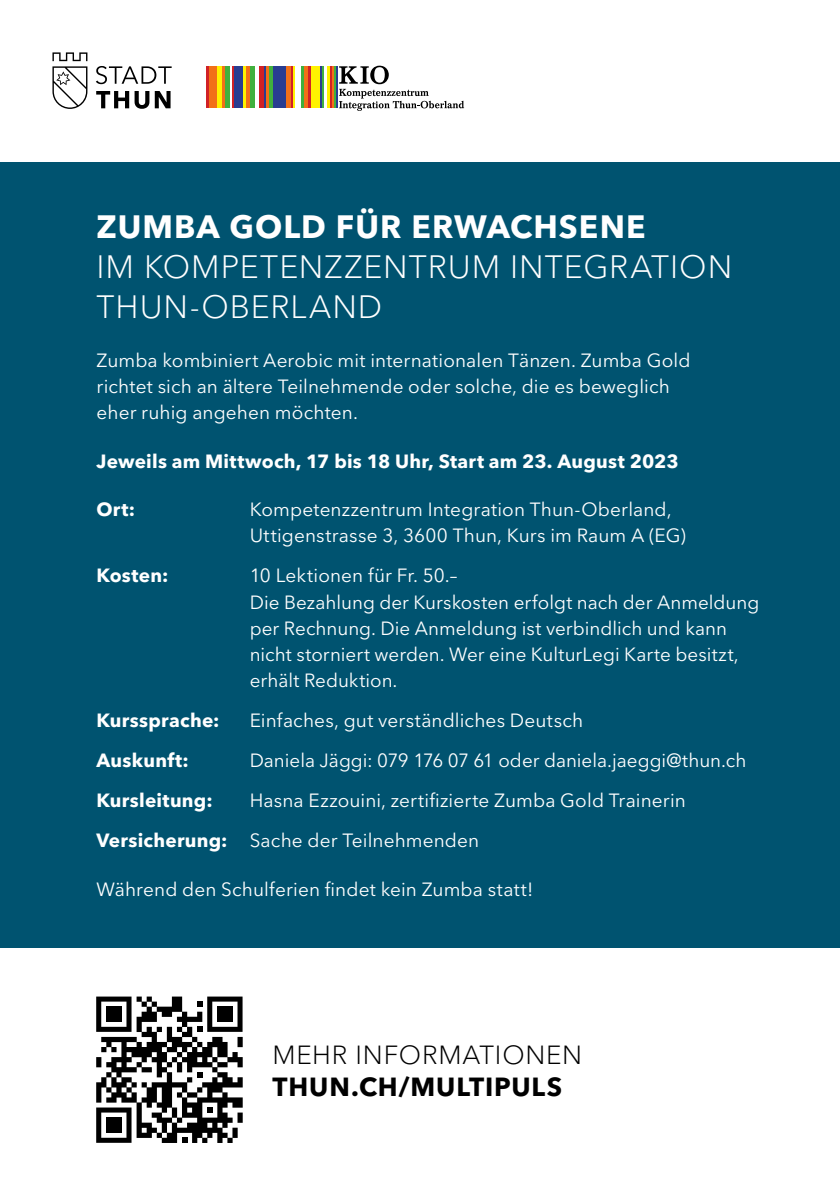
<style>
.page{position:relative;width:840px;height:1191px;background:#fff}
.page>*{position:absolute;margin:0;border:0;box-sizing:border-box;transform-origin:0 0}
.t1{font:300 32px/40px "Avenir Next LT Pro";letter-spacing:.03em;color:#fff}
.t2{font:700 32px "Avenir Next LT Pro";letter-spacing:.03em;color:#fff}
.t3{font:300 26px "Avenir Next LT Pro";letter-spacing:.03em;color:#000}
.t4{font:700 26px "Avenir Next LT Pro";letter-spacing:.035em;color:#000}
.t5{font:19px/26px "Avenir Next LT Pro";letter-spacing:.005em;color:#fff}
.t6{font:700 19px "Avenir Next LT Pro";letter-spacing:.015em;color:#fff}
.s1{font-weight:700}
</style>
<div class="page">
<div style="left:0;top:161px;width:839px;height:787px;background:#005370"></div>
<svg style="left:52px;top:52px;width:35px;height:57px"></svg>
<svg style="left:96px;top:66px;width:75px;height:18px"></svg>
<svg style="left:96px;top:91px;width:53px;height:18px"></svg>
<svg style="left:155px;top:91px;width:15px;height:17px"></svg>
<svg style="left:294px;top:66px;width:30px;height:42px"></svg>
<svg style="left:206px;top:66px;width:87px;height:42px"></svg>
<hr style="left:293px;top:66px;width:1px;height:42px;background:#fff200">
<svg style="left:300px;top:66px;width:19px;height:42px"></svg>
<hr style="left:320px;top:66px;width:1px;height:42px;background:#293d91">
<hr style="left:321px;top:66px;width:2px;height:42px;background:#40b03d">
<svg style="left:327px;top:66px;width:137px;height:45px"></svg>
<svg style="left:96px;top:996px;width:146px;height:147px"></svg>
<div style="left:106px;top:1006px;width:15px;height:15px;background:#000"></div>
<div style="left:217px;top:1006px;width:15px;height:15px;background:#000"></div>
<div style="left:106px;top:1117px;width:15px;height:15px;background:#000"></div>
<h1 class="t2" style="left:96px;top:207px;width:550px">ZUMBA GOLD FÜR ERWACHSENE</h1>
<h1 class="t1" style="left:96px;top:247px;width:637px">IM KOMPETENZZENTRUM INTEGRATION<br>THUN-OBERLAND</h1>
<p class="t5" style="left:96px;top:347px;width:595px">Zumba kombiniert Aerobic mit internationalen Tänzen. Zumba Gold richtet sich an ältere Teilnehmende oder solche, die es beweglich eher ruhig angehen möchten.</p>
<p class="t6" style="left:96px;top:449px;width:583px">Jeweils am Mittwoch, 17 bis 18 Uhr, Start am 23. August 2023</p>
<p class="t6" style="left:96px;top:498px;width:40px">Ort:</p>
<p class="t5" style="left:249px;top:497px;width:437px">Kompetenzzentrum Integration Thun-Oberland,<br>Uttigenstrasse 3, 3600 Thun, Kurs im Raum A (EG)</p>
<p class="t6" style="left:96px;top:564px;width:73px">Kosten:</p>
<p class="t5" style="left:249px;top:563px;width:511px">10 Lektionen für Fr. 50.–<br>Die Bezahlung der Kurskosten erfolgt nach der Anmeldung per Rechnung. Die Anmeldung ist verbindlich und kann nicht storniert werden. Wer eine KulturLegi Karte besitzt, erhält Reduktion.</p>
<p class="t6" style="left:96px;top:708px;width:124px">Kurssprache:</p>
<p class="t5" style="left:249px;top:707px;width:335px">Einfaches, gut verständliches Deutsch</p>
<p class="t6" style="left:96px;top:748px;width:94px">Auskunft:</p>
<p class="t5" style="left:249px;top:747px;width:498px">Daniela Jäggi: 079 176 07 61 oder daniela.jaeggi@thun.ch</p>
<p class="t6" style="left:96px;top:789px;width:118px">Kursleitung:</p>
<p class="t5" style="left:96px;top:780px;width:590px;line-height:40.2px;text-indent:153px">Hasna Ezzouini, zertifizierte Zumba Gold Trainerin<br><span class="s1">Versicherung:</span> Sache der Teilnehmenden</p>
<p class="t5" style="left:96px;top:876px;width:438px">Während den Schulferien findet kein Zumba statt!</p>
<h2 class="t3" style="left:272px;top:1039px;width:311px">MEHR INFORMATIONEN</h2>
<h2 class="t4" style="left:272px;top:1070px;width:291px">THUN.CH/MULTIPULS</h2>
</div>
